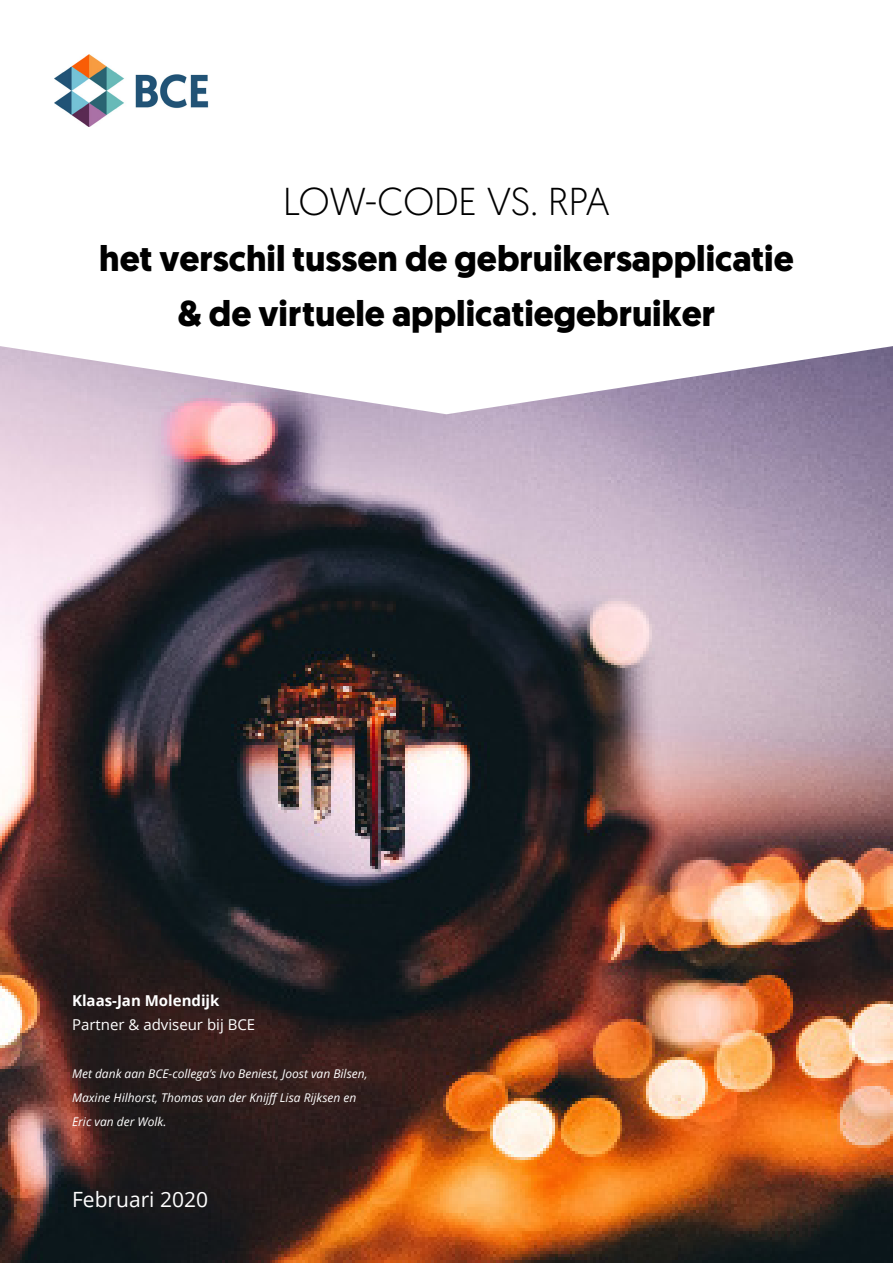
<style>
.page{position:relative;width:893px;height:1263px;background:#fff}
.page>*{position:absolute;margin:0;border:0;box-sizing:border-box;transform-origin:0 0}
.t1{font:300 38.85px "Geomanist";color:#000}
.t2{font:700 36px/55.5px "Geomanist";color:#000;text-align:center}
.t3{font:21px "Open Sans";color:#fff}
.t4{font:15px "Open Sans";color:#fff}
.t5{font:700 15px "Open Sans";color:#fff}
.t6{font:italic 12px/24px "Open Sans";color:#fff}
</style>
<div class="page">
<img style="left:0;top:414px;width:893px;height:849px">
<svg style="left:0;top:126px;width:893px;height:288px"></svg>
<img style="left:54px;top:54px;width:155px;height:72px">
<h1 class="t1" style="left:283px;top:177px;width:328px">LOW-CODE VS. RPA</h1>
<h2 class="t2" style="left:99px;top:230px;width:696px">het verschil tussen de gebruikersapplicatie &amp; de virtuele applicatiegebruiker</h2>
<p class="t5" style="left:72px;top:990px;width:149px">Klaas-Jan Molendijk</p>
<p class="t4" style="left:72px;top:1014px;width:185px">Partner &amp; adviseur bij BCE</p>
<p class="t6" style="left:72px;top:1061px;width:297px">Met dank aan BCE-collega’s Ivo Beniest, Joost van Bilsen,<br>Maxine Hilhorst, Thomas van der Knijff Lisa Rijksen en<br>Eric van der Wolk.</p>
<h3 class="t3" style="left:72px;top:1185px;width:138px">Februari 2020</h3>
</div>
